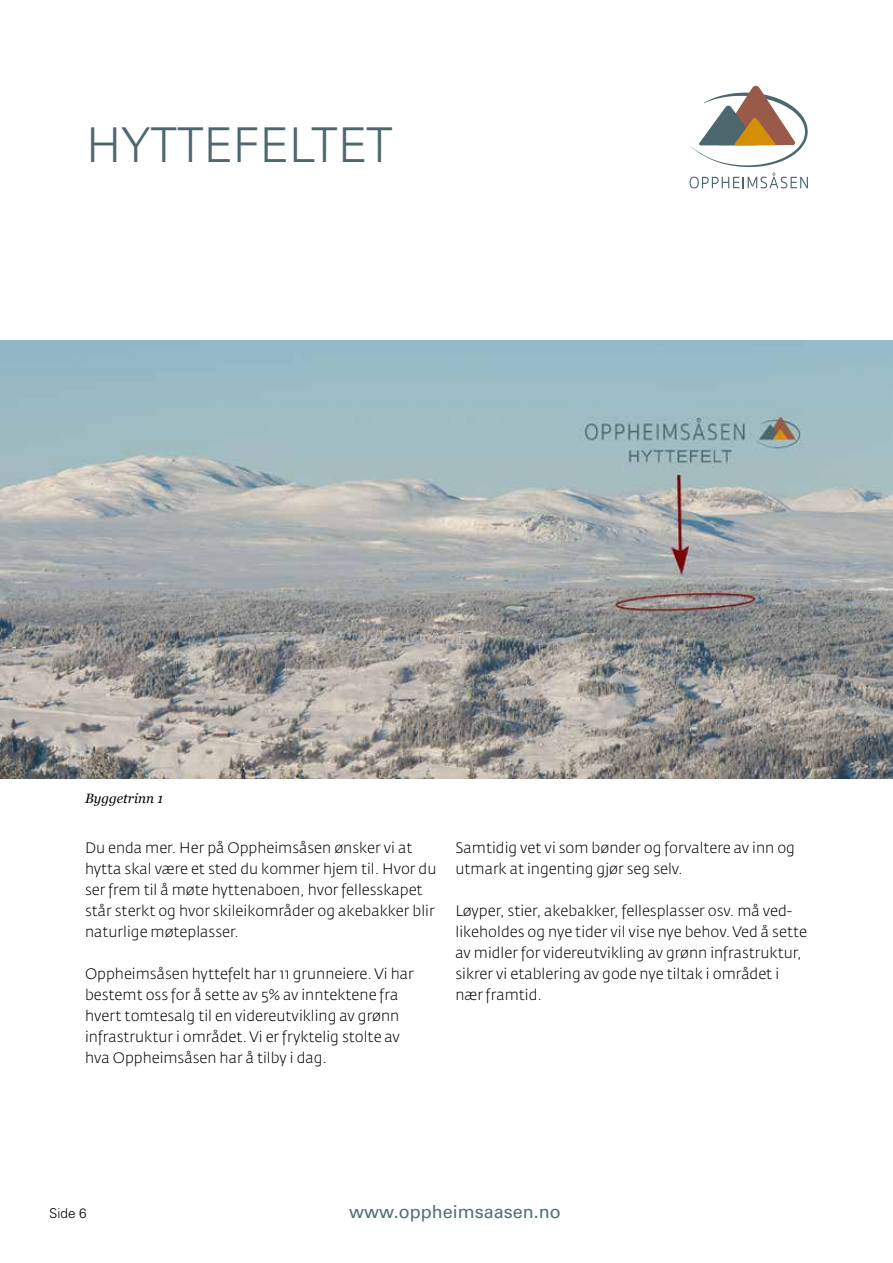
<style>
.page{position:relative;width:893px;height:1263px;background:#fff}
.page>*{position:absolute;margin:0;border:0;box-sizing:border-box;transform-origin:0 0}
.t1{font:300 48px "Univers LT Std";color:#4c686e}
.t2{font:18px "Univers LT Std";color:#527076}
.t3{font:300 15px/21px "Fedra Sans Std";color:#000}
.t4{font:italic 13.5px "Georgia";color:#000}
.t5{font:300 13.5px "Univers LT Std";color:#000}
</style>
<div class="page">
<svg style="left:689px;top:173px;width:119px;height:15px"></svg>
<svg style="left:690px;top:85px;width:118px;height:82px"></svg>
<img style="left:0;top:340px;width:893px;height:438px">
<h1 class="t1" style="left:86px;top:116px;width:308px">HYTTEFELTET</h1>
<p class="t4" style="left:85px;top:789px;width:80px">Byggetrinn 1</p>
<p class="t3" style="left:85px;top:837px;width:353px">Du enda mer. Her på Oppheimsåsen ønsker vi at hytta skal være et sted du kommer hjem til. Hvor du ser frem til å møte hyttenaboen, hvor fellesskapet står sterkt og hvor skileikområder og akebakker blir naturlige møteplasser.</p>
<p class="t3" style="left:85px;top:963px;width:330px">Oppheimsåsen hyttefelt har 11 grunneiere. Vi har bestemt oss for å sette av 5% av inntektene fra hvert tomtesalg til en videreutvikling av grønn infrastruktur i området. Vi er fryktelig stolte av hva Oppheimsåsen har å tilby i dag.</p>
<p class="t3" style="left:455px;top:837px;width:341px">Samtidig vet vi som bønder og forvaltere av inn og utmark at ingenting gjør seg selv.</p>
<p class="t3" style="left:455px;top:900px;width:353px">Løyper, stier, akebakker, fellesplasser osv. må ved&shy;likeholdes og nye tider vil vise nye behov. Ved å sette av midler for videreutvikling av grønn infrastruktur, sikrer vi etablering av gode nye tiltak i området i nær framtid.</p>
<p class="t5" style="left:49px;top:1205px;width:39px">Side 6</p>
<p class="t2" style="left:349px;top:1201px;width:213px">www.oppheimsaasen.no</p>
</div>
